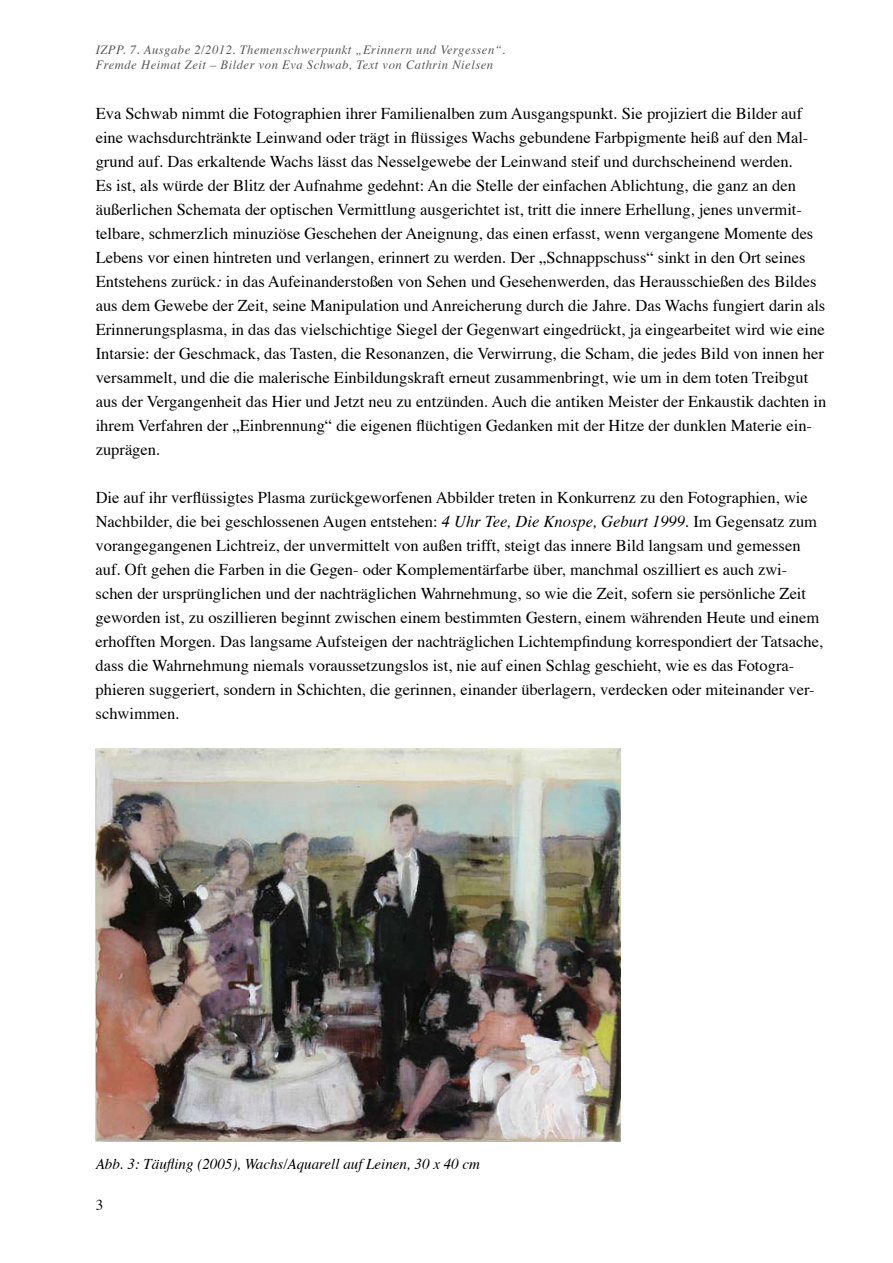
<style>
.page{position:relative;width:893px;height:1263px;background:#fff}
.page>*{position:absolute;margin:0;border:0;box-sizing:border-box;transform-origin:0 0}
.t1{font:16.5px/24px "Times";color:#000}
.t2{font:italic 15px "Times";color:#000}
.t3{font:15px "Times";color:#000}
.t4{font:italic 12.6px/15px "Times";letter-spacing:.04em;color:#58585a}
.s1{font-style:italic}
</style>
<div class="page">
<img style="left:96px;top:748px;width:524px;height:394px">
<p class="t4" style="left:96px;top:41px;width:411px">IZPP. 7. Ausgabe 2/2012. Themenschwerpunkt „Erinnern und Vergessen“.<br>Fremde Heimat Zeit – Bilder von Eva Schwab, Text von Cathrin Nielsen</p>
<p class="t1" style="left:96px;top:100px;width:732px">Eva Schwab nimmt die Fotographien ihrer Familienalben zum Ausgangspunkt. Sie projiziert die Bilder auf eine wachsdurchtränkte Leinwand oder trägt in flüssiges Wachs gebundene Farbpigmente heiß auf den Mal&shy;grund auf. Das erkaltende Wachs lässt das Nesselgewebe der Leinwand steif und durchscheinend werden.<br>Es ist, als würde der Blitz der Aufnahme gedehnt: An die Stelle der einfachen Ablichtung, die ganz an den äußerlichen Schemata der optischen Vermittlung ausgerichtet ist, tritt die innere Erhellung, jenes unvermit&shy;telbare, schmerzlich minuziöse Geschehen der Aneignung, das einen erfasst, wenn vergangene Momente des Lebens vor einen hintreten und verlangen, erinnert zu werden. Der „Schnappschuss“ sinkt in den Ort seines Entstehens zurück<span class="s1">:</span> in das Aufeinanderstoßen von Sehen und Gesehenwerden, das Herausschießen des Bildes aus dem Gewebe der Zeit, seine Manipulation und Anreicherung durch die Jahre. Das Wachs fungiert darin als Erinnerungsplasma, in das das vielschichtige Siegel der Gegenwart eingedrückt, ja eingearbeitet wird wie eine Intarsie: der Geschmack, das Tasten, die Resonanzen, die Verwirrung, die Scham, die jedes Bild von innen her versammelt, und die die malerische Einbildungskraft erneut zusammenbringt, wie um in dem toten Treibgut aus der Vergangenheit das Hier und Jetzt neu zu entzünden. Auch die antiken Meister der Enkaustik dachten in ihrem Verfahren der „Einbrennung“ die eigenen flüchtigen Gedanken mit der Hitze der dunklen Materie ein&shy;zuprägen.</p>
<p class="t1" style="left:96px;top:484px;width:729px">Die auf ihr verflüssigtes Plasma zurückgeworfenen Abbilder treten in Konkurrenz zu den Fotographien, wie Nachbilder, die bei geschlossenen Augen entstehen: <span class="s1">4 Uhr Tee, Die Knospe, Geburt 1999</span>. Im Gegensatz zum vorangegangenen Lichtreiz, der unvermittelt von außen trifft, steigt das innere Bild langsam und gemessen auf. Oft gehen die Farben in die Gegen- oder Komplementärfarbe über, manchmal oszilliert es auch zwi&shy;schen der ursprünglichen und der nachträglichen Wahrnehmung, so wie die Zeit, sofern sie persönliche Zeit geworden ist, zu oszillieren beginnt zwischen einem bestimmten Gestern, einem währenden Heute und einem erhofften Morgen. Das langsame Aufsteigen der nachträglichen Lichtempfindung korrespondiert der Tatsache, dass die Wahrnehmung niemals voraussetzungslos ist, nie auf einen Schlag geschieht, wie es das Fotogra&shy;phieren suggeriert, sondern in Schichten, die gerinnen, einander überlagern, verdecken oder miteinander ver&shy;schwimmen.</p>
<p class="t2" style="left:96px;top:1150px;width:386px">Abb. 3: Täufling (2005), Wachs/Aquarell auf Leinen, 30 x 40 cm</p>
<p class="t3" style="left:96px;top:1191px;width:9px">3</p>
</div>
